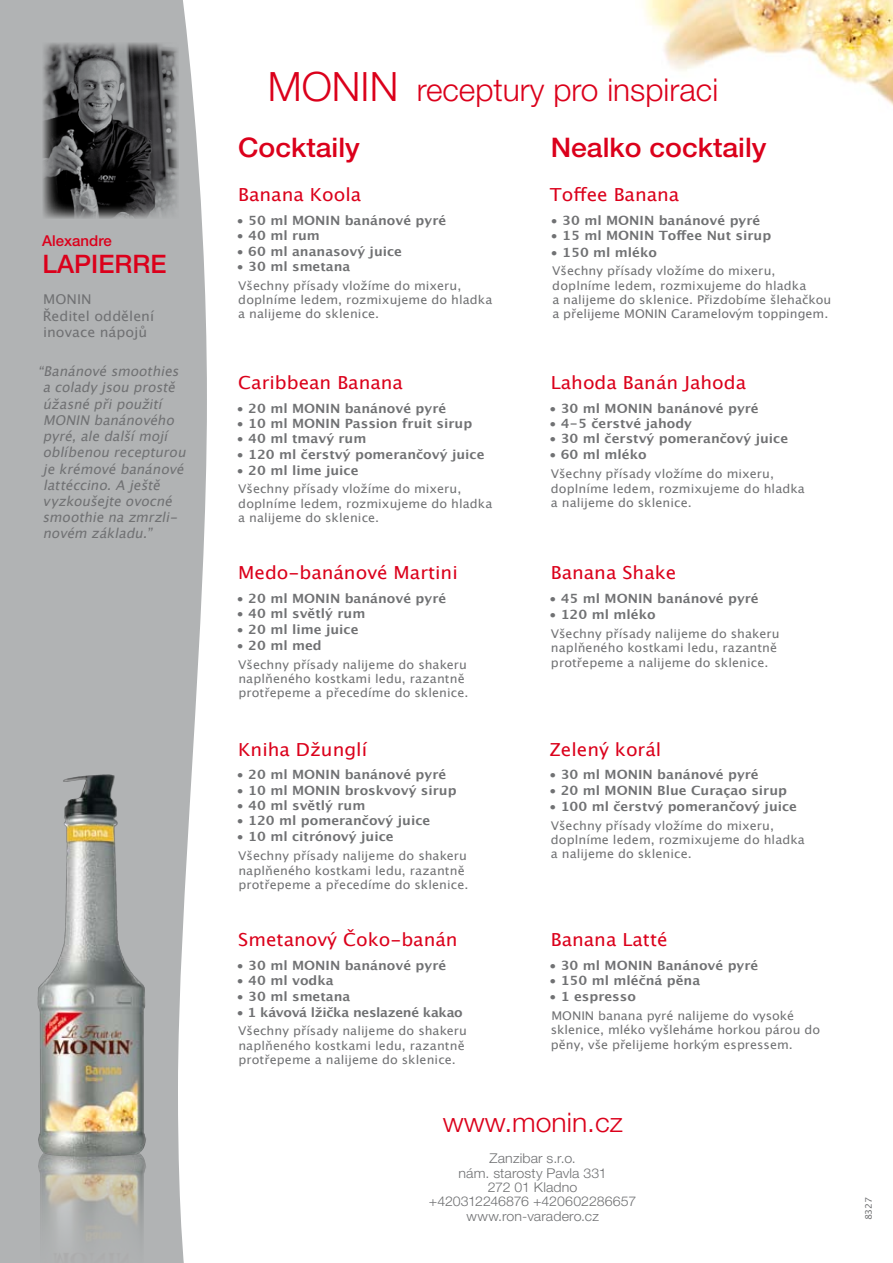
<style>
.page{position:relative;width:893px;height:1263px;background:#fff}
.page>*{position:absolute;margin:0;border:0;box-sizing:border-box;transform-origin:0 0}
.t1{font:300 31.5px "Helvetica Neue LT Pro";color:#db001b}
.t2{font:500 27px "Helvetica Neue LT Pro";color:#db001b;scale:1.05 1}
.t3{font:300 27px "Helvetica Neue LT Pro";color:#db001b;scale:1.05 1}
.t4{font:500 25.5px "Helvetica Neue LT Pro";color:#db001b}
.t5{font:18px "Lucida Grande";color:#db001b;scale:1.05 1}
.t6{font:500 15px "Helvetica Neue LT Pro";color:#db001b}
.t7{font:italic 13.5px/16.2px "Lucida Grande";color:#707173}
.t8{font:300 13.5px/14.2px "Helvetica Neue LT Pro";letter-spacing:.005em;color:#707173;text-align:center;scale:1.05 1}
.t9{font:13.5px/16.5px "Lucida Grande";letter-spacing:.005em;color:#707173;scale:1.05 1}
.t10{font:700 12.75px "Lucida Grande";color:#707173;scale:1.05 1}
.t11{font:700 12.75px "Lucida Grande";letter-spacing:-.025em;color:#707173;scale:1.05 1}
.t12{font:12px/14.4px "Lucida Grande";letter-spacing:.005em;color:#707173;scale:1.05 1}
.t13{font:9px "Lucida Grande";color:#707173;scale:1.05 1}
.s1{font-size:40.5px}
.s2{font-weight:400}
</style>
<div class="page">
<svg style="left:0;top:0;width:207px;height:1263px;fill:#b1b3b4"></svg>
<img style="left:644px;top:0;width:249px;height:106px">
<img style="left:38px;top:1149px;width:108px;height:114px">
<img style="left:63px;top:774px;width:45px;height:163px">
<img style="left:43px;top:43px;width:135px;height:175px">
<p class="t6" style="left:42px;top:231px;width:71px">Alexandre</p>
<h3 class="t4" style="left:43px;top:248px;width:125px">LAPIERRE</h3>
<p class="t9" style="left:43px;top:291px;width:107px">MONIN<br>Ředitel oddělení inovace nápojů</p>
<p class="t7" style="left:42px;top:363px;width:149px;text-indent:-5px">“Banánovésmoothies acoladyjsouprostě úžasnépřipoužití<br>MONIN banánového pyré,aledalšímojí oblíbenourecepturou jekrémovébanánové lattéccino.A ještě vyzkoušejteovocné smoothienazmrzli&shy;novém základu.”</p>
<h1 class="t1" style="left:268px;top:71px;width:452px"><span class="s1">MONIN</span> receptury pro inspiraci</h1>
<h2 class="t2" style="left:238px;top:132px;width:118px">Cocktaily</h2>
<h2 class="t2" style="left:551px;top:132px;width:207px">Nealko cocktaily</h2>
<h3 class="t5" style="left:238px;top:185px;width:119px">Banana Koola</h3>
<p class="t10" style="left:237px;top:210px;width:201px"><span class="s2">•</span> 50 ml MONIN banánové pyré</p>
<p class="t10" style="left:237px;top:225px;width:81px"><span class="s2">•</span> 40 ml rum</p>
<p class="t10" style="left:237px;top:241px;width:159px"><span class="s2">•</span> 60 ml ananasový juice</p>
<p class="t10" style="left:237px;top:256px;width:110px"><span class="s2">•</span> 30 ml smetana</p>
<p class="t12" style="left:238px;top:278px;width:243px">Všechny přísady vložíme do mixeru, doplníme ledem, rozmixujeme do hladka a nalijeme do sklenice.</p>
<h3 class="t5" style="left:550px;top:185px;width:125px">Toffee Banana</h3>
<p class="t10" style="left:551px;top:210px;width:201px"><span class="s2">•</span> 30 ml MONIN banánové pyré</p>
<p class="t10" style="left:551px;top:225px;width:212px"><span class="s2">•</span> 15 ml MONIN Toffee Nut sirup</p>
<p class="t10" style="left:551px;top:242px;width:103px"><span class="s2">•</span> 150 ml mléko</p>
<p class="t12" style="left:552px;top:264px;width:267px">Všechny přísady vložíme do mixeru, doplníme ledem, rozmixujeme do hladka<br>a nalijeme do sklenice. Přizdobíme šlehačkou a přelijeme MONIN Caramelovým toppingem.</p>
<h3 class="t5" style="left:238px;top:372px;width:158px">Caribbean Banana</h3>
<p class="t10" style="left:237px;top:398px;width:201px"><span class="s2">•</span> 20 ml MONIN banánové pyré</p>
<p class="t10" style="left:237px;top:413px;width:226px"><span class="s2">•</span> 10 ml MONIN Passion fruit sirup</p>
<p class="t10" style="left:237px;top:428px;width:125px"><span class="s2">•</span> 40 ml tmavý rum</p>
<p class="t10" style="left:237px;top:444px;width:238px"><span class="s2">•</span> 120 ml čerstvý pomerančový juice</p>
<p class="t10" style="left:237px;top:460px;width:118px"><span class="s2">•</span> 20 ml lime juice</p>
<p class="t12" style="left:238px;top:482px;width:243px">Všechny přísady vložíme do mixeru, doplníme ledem, rozmixujeme do hladka a nalijeme do sklenice.</p>
<h3 class="t5" style="left:238px;top:563px;width:211px">Medo-banánové Martini</h3>
<p class="t10" style="left:237px;top:588px;width:201px"><span class="s2">•</span> 20 ml MONIN banánové pyré</p>
<p class="t10" style="left:237px;top:603px;width:124px"><span class="s2">•</span> 40 ml světlý rum</p>
<p class="t10" style="left:237px;top:619px;width:118px"><span class="s2">•</span> 20 ml lime juice</p>
<p class="t10" style="left:237px;top:635px;width:83px"><span class="s2">•</span> 20 ml med</p>
<p class="t12" style="left:238px;top:657px;width:221px">Všechny přísady nalijeme do shakeru naplňeného kostkami ledu, razantně protřepeme a přecedíme do sklenice.</p>
<h3 class="t5" style="left:238px;top:739px;width:124px">Kniha Džunglí</h3>
<p class="t10" style="left:237px;top:764px;width:201px"><span class="s2">•</span> 20 ml MONIN banánové pyré</p>
<p class="t10" style="left:237px;top:780px;width:211px"><span class="s2">•</span> 10 ml MONIN broskvový sirup</p>
<p class="t10" style="left:237px;top:795px;width:124px"><span class="s2">•</span> 40 ml světlý rum</p>
<p class="t10" style="left:237px;top:810px;width:186px"><span class="s2">•</span> 120 ml pomerančový juice</p>
<p class="t10" style="left:237px;top:826px;width:151px"><span class="s2">•</span> 10 ml citrónový juice</p>
<p class="t12" style="left:238px;top:849px;width:221px">Všechny přísady nalijeme do shakeru naplňeného kostkami ledu, razantně protřepeme a přecedíme do sklenice.</p>
<h3 class="t5" style="left:238px;top:929px;width:210px">Smetanový Čoko-banán</h3>
<p class="t10" style="left:237px;top:955px;width:201px"><span class="s2">•</span> 30 ml MONIN banánové pyré</p>
<p class="t10" style="left:237px;top:970px;width:94px"><span class="s2">•</span> 40 ml vodka</p>
<p class="t10" style="left:237px;top:985px;width:110px"><span class="s2">•</span> 30 ml smetana</p>
<p class="t11" style="left:237px;top:1002px;width:217px"><span class="s2">•</span> 1 kávová lžička neslazené kakao</p>
<p class="t12" style="left:238px;top:1024px;width:219px">Všechny přísady nalijeme do shakeru naplňeného kostkami ledu, razantně protřepeme a nalijeme do sklenice.</p>
<h3 class="t5" style="left:551px;top:372px;width:187px">Lahoda Banán Jahoda</h3>
<p class="t10" style="left:549px;top:398px;width:201px"><span class="s2">•</span> 30 ml MONIN banánové pyré</p>
<p class="t10" style="left:549px;top:413px;width:138px"><span class="s2">•</span> 4-5 čerstvé jahody</p>
<p class="t10" style="left:549px;top:428px;width:229px"><span class="s2">•</span> 30 ml čerstvý pomerančový juice</p>
<p class="t10" style="left:549px;top:444px;width:95px"><span class="s2">•</span> 60 ml mléko</p>
<p class="t12" style="left:551px;top:467px;width:243px">Všechny přísady vložíme do mixeru, doplníme ledem, rozmixujeme do hladka a nalijeme do sklenice.</p>
<h3 class="t5" style="left:551px;top:563px;width:121px">Banana Shake</h3>
<p class="t10" style="left:549px;top:588px;width:201px"><span class="s2">•</span> 45 ml MONIN banánové pyré</p>
<p class="t10" style="left:549px;top:604px;width:103px"><span class="s2">•</span> 120 ml mléko</p>
<p class="t12" style="left:551px;top:627px;width:219px">Všechny přísady nalijeme do shakeru naplňeného kostkami ledu, razantně protřepeme a nalijeme do sklenice.</p>
<h3 class="t5" style="left:549px;top:739px;width:108px">Zelený korál</h3>
<p class="t10" style="left:549px;top:764px;width:201px"><span class="s2">•</span> 30 ml MONIN banánové pyré</p>
<p class="t10" style="left:549px;top:780px;width:228px"><span class="s2">•</span> 20 ml MONIN Blue Curaçao sirup</p>
<p class="t10" style="left:549px;top:796px;width:238px"><span class="s2">•</span> 100 ml čerstvý pomerančový juice</p>
<p class="t12" style="left:551px;top:818px;width:243px">Všechny přísady vložíme do mixeru, doplníme ledem, rozmixujeme do hladka a nalijeme do sklenice.</p>
<h3 class="t5" style="left:551px;top:929px;width:113px">Banana Latté</h3>
<p class="t10" style="left:549px;top:955px;width:201px"><span class="s2">•</span> 30 ml MONIN Banánové pyré</p>
<p class="t10" style="left:549px;top:970px;width:145px"><span class="s2">•</span> 150 ml mléčná pěna</p>
<p class="t10" style="left:549px;top:986px;width:84px"><span class="s2">•</span> 1 espresso</p>
<p class="t12" style="left:551px;top:1009px;width:258px">MONIN banana pyré nalijeme do vysoké sklenice, mléko vyšleháme horkou párou do pěny, vše přelijeme horkým espressem.</p>
<h2 class="t3" style="left:443px;top:1106px;width:173px">www.monin.cz</h2>
<p class="t8" style="left:429px;top:1151px;width:199px">Zanzibar s.r.o.<br>nám. starosty Pavla 331<br>272 01 Kladno<br>+420312246876 +420602286657 www.ron-varadero.cz</p>
<p class="t13" style="left:863px;top:1220px;width:24px;rotate:-90deg">8327</p>
</div>
